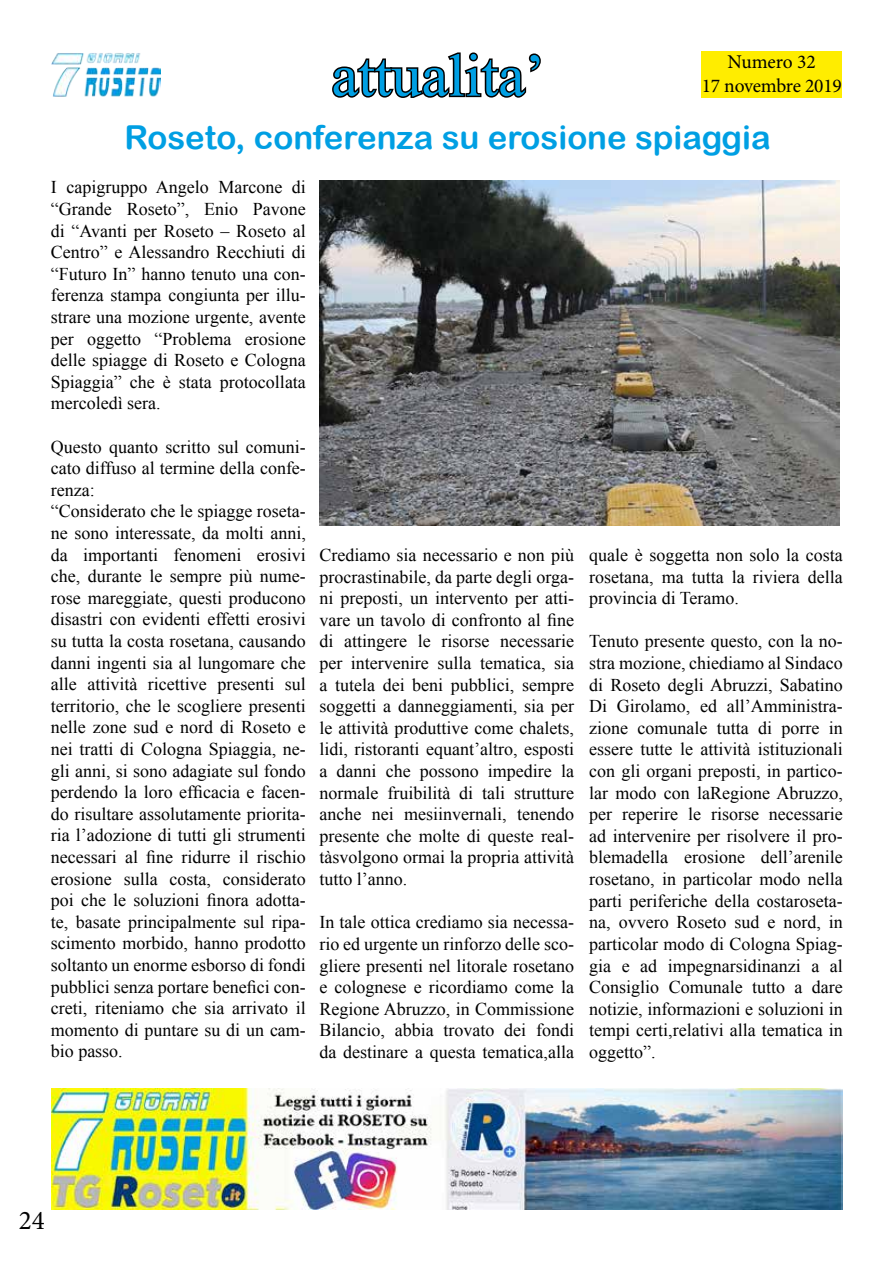
<style>
.page{position:relative;width:893px;height:1263px;background:#fff}
.page>*{position:absolute;margin:0;border:0;box-sizing:border-box;transform-origin:0 0}
.t1{font:60px "Times New Roman";color:#009fe3}
.t2{font:33px "Arial Rounded MT Bold";color:#009fe3}
.t3{font:27px "Minion Pro";color:#000}
.t4{font:19.5px/23.4px "Minion Pro";letter-spacing:-.01em;color:#000;text-align:center}
.t5{font:18px/21.6px "Times New Roman";color:#000;text-align:justify}
</style>
<div class="page">
<img style="left:51px;top:1089px;width:791px;height:120px">
<img style="left:51px;top:53px;width:110px;height:44px">
<svg style="left:332px;top:52px;width:209px;height:46px"></svg>
<img style="left:319px;top:181px;width:521px;height:344px">
<div style="left:702px;top:51px;width:140px;height:47px;background:#ffed00"></div>
<h1 class="t1" style="left:331px;top:35px;width:215px">attualita’</h1>
<p class="t4" style="left:702px;top:50px;width:142px">Numero 32<br>17 novembre 2019</p>
<h2 class="t2" style="left:125px;top:117px;width:648px">Roseto, conferenza su erosione spiaggia</h2>
<p class="t5" style="left:51px;top:176px;width:257px">I capigruppo Angelo Marcone di “Grande Roseto”, Enio Pavone di “Avanti per Roseto – Roseto al Centro” e Alessandro Recchiuti di “Futuro In” hanno tenuto una con&shy;ferenza stampa congiunta per illu&shy;strare una mozione urgente, avente per oggetto “Problema erosione delle spiagge di Roseto e Cologna Spiaggia” che è stata protocollata mercoledì sera.</p>
<p class="t5" style="left:51px;top:435px;width:257px;text-align:left">Questo quanto scritto sul comuni&shy;cato diffuso al termine della confe&shy;renza:<br>“Considerato che le spiagge roseta&shy;ne sono interessate, da molti anni, da importanti fenomeni erosivi che, durante le sempre più nume&shy;rose mareggiate, questi producono disastri con evidenti effetti erosivi su tutta la costa rosetana, causando danni ingenti sia al lungomare che alle attività ricettive presenti sul territorio, che le scogliere presenti nelle zone sud e nord di Roseto e nei tratti di Cologna Spiaggia, ne&shy;gli anni, si sono adagiate sul fondo perdendo la loro efficacia e facen&shy;do risultare assolutamente priorita&shy;ria l’adozione di tutti gli strumenti necessari al fine ridurre il rischio erosione sulla costa, considerato poi che le soluzioni finora adotta&shy;te, basate principalmente sul ripa&shy;scimento morbido, hanno prodotto soltanto un enorme esborso di fondi pubblici senza portare benefici con&shy;creti, riteniamo che sia arrivato il momento di puntare su di un cam&shy;bio passo.</p>
<p class="t5" style="left:319px;top:544px;width:256px">Crediamo sia necessario e non più procrastinabile, da parte degli orga&shy;ni preposti, un intervento per atti&shy;vare un tavolo di confronto al fine di attingere le risorse necessarie per intervenire sulla tematica, sia a tutela dei beni pubblici, sempre soggetti a danneggiamenti, sia per le attività produttive come chalets, lidi, ristoranti equant’altro, esposti a danni che possono impedire la normale fruibilità di tali strutture anche nei mesiinvernali, tenendo presente che molte di queste real&shy;tàsvolgono ormai la propria attività tutto l’anno.</p>
<p class="t5" style="left:319px;top:911px;width:256px">In tale ottica crediamo sia necessa&shy;rio ed urgente un rinforzo delle sco&shy;gliere presenti nel litorale rosetano e colognese e ricordiamo come la Regione Abruzzo, in Commissione Bilancio, abbia trovato dei fondi da destinare a questa tematica,alla</p>
<p class="t5" style="left:589px;top:544px;width:255px">quale è soggetta non solo la costa rosetana, ma tutta la riviera della provincia di Teramo.</p>
<p class="t5" style="left:589px;top:630px;width:255px">Tenuto presente questo, con la no&shy;stra mozione, chiediamo al Sindaco di Roseto degli Abruzzi, Sabatino Di Girolamo, ed all’Amministra&shy;zione comunale tutta di porre in essere tutte le attività istituzionali con gli organi preposti, in partico&shy;lar modo con laRegione Abruzzo, per reperire le risorse necessarie ad intervenire per risolvere il pro&shy;blemadella erosione dell’arenile rosetano, in particolar modo nella parti periferiche della costaroseta&shy;na, ovvero Roseto sud e nord, in particolar modo di Cologna Spiag&shy;gia e ad impegnarsidinanzi a al Consiglio Comunale tutto a dare notizie, informazioni e soluzioni in tempi certi,relativi alla tematica in oggetto”.</p>
<h3 class="t3" style="left:19px;top:1202px;width:27px">24</h3>
</div>
